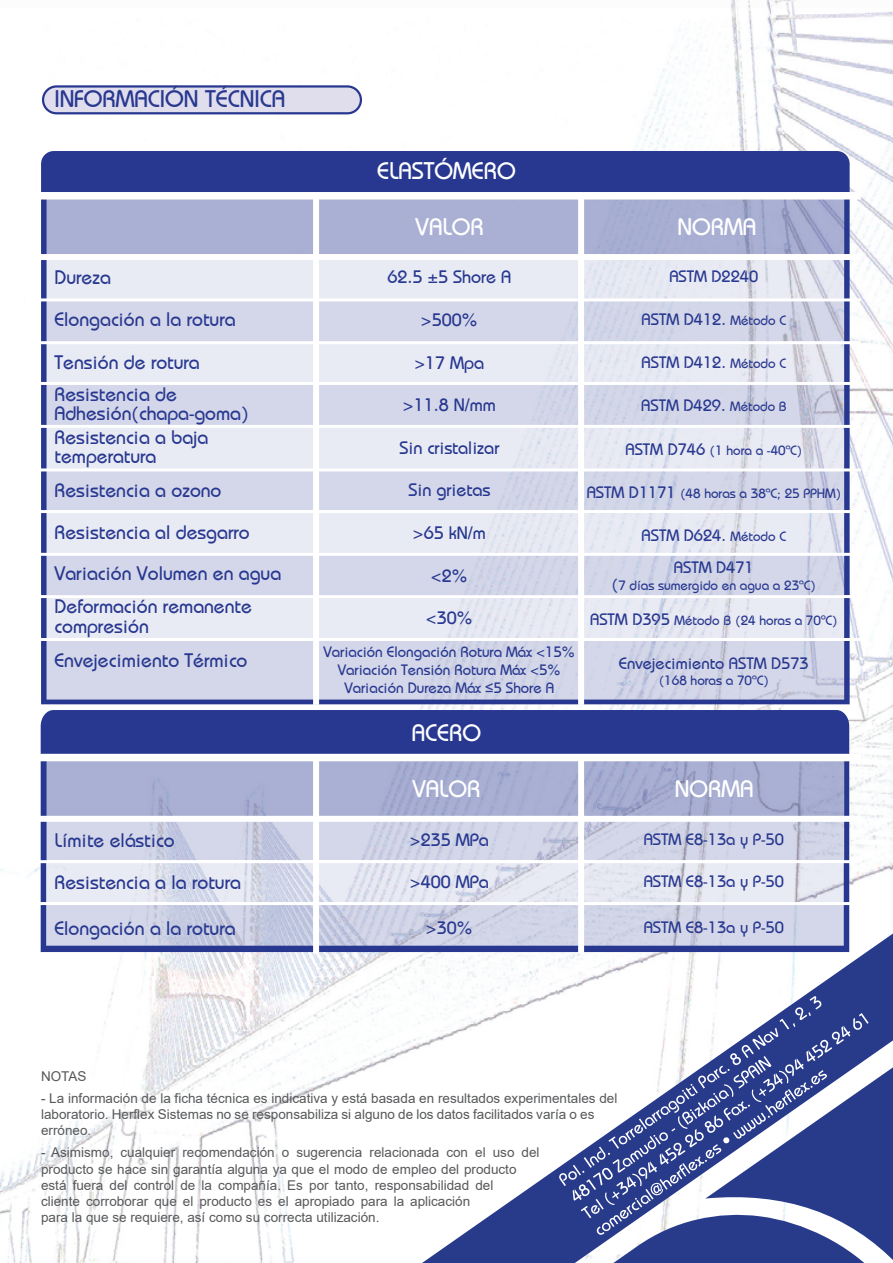
<style>
.page{position:relative;width:893px;height:1263px;background:#fff}
.page>*{position:absolute;margin:0;border:0;box-sizing:border-box;transform-origin:0 0}
.t1{font:24px "Bahamas Plain";color:#fff}
.t2{font:24px "Bimini Normal";color:#283890}
.t3{font:19.5px/19.5px "Bahamas Plain";color:#283890}
.t4{font:18px "Bahamas Plain";color:#283890}
.t5{font:16.5px/32.7px "Bahamas Plain";color:#283890;text-align:center}
.t6{font:15px/18px "Bahamas Plain";color:#283890;text-align:center}
.t7{font:13.5px/16.2px "Arial";color:#57585a}
.t8{font:13.5px "Bahamas Plain";color:#283890}
.s1{font-family:"Arial"}
.s2{font-size:13.5px}
.s3{font-size:16.5px}
</style>
<div class="page">
<img style="left:0;top:0;width:893px;height:1263px">
<svg style="left:42px;top:85px;width:320px;height:29px;background:#c5c6df"></svg>
<svg style="left:324px;top:882px;width:569px;height:381px"></svg>
<svg style="left:559px;top:996px;width:310px;height:239px"></svg>
<div style="left:41px;top:151px;width:809px;height:553px;background:#283890"></div>
<div style="left:47px;top:194px;width:797px;height:63px;background:#a9b0d3"></div>
<div style="left:47px;top:257px;width:797px;height:42px;background:#e9ebf4"></div>
<div style="left:47px;top:300px;width:797px;height:42px;background:linear-gradient(to right,#d6d9eb,#cfd2e4)"></div>
<div style="left:47px;top:384px;width:797px;height:41px;background:#d4d7e9"></div>
<div style="left:47px;top:470px;width:797px;height:40px;background:linear-gradient(to right,#d5d8ea,#d0d3e6)"></div>
<div style="left:47px;top:553px;width:797px;height:43px;background:#d4d7e9"></div>
<div style="left:47px;top:640px;width:797px;height:60px;background:#d4d7e9"></div>
<div style="left:47px;top:343px;width:797px;height:40px;background:#e9ebf4"></div>
<div style="left:47px;top:427px;width:797px;height:43px;background:#e9ebf4"></div>
<div style="left:47px;top:512px;width:797px;height:41px;background:#e9ebf4"></div>
<div style="left:47px;top:597px;width:797px;height:42px;background:#e9ebf4"></div>
<div style="left:35px;top:192px;width:826px;height:8px;background:#fff"></div>
<hr style="left:35px;top:298px;width:826px;height:3px;background:#fff">
<hr style="left:35px;top:341px;width:826px;height:3px;background:#fff">
<hr style="left:35px;top:382px;width:826px;height:3px;background:#fff">
<hr style="left:35px;top:425px;width:826px;height:3px;background:#fff">
<hr style="left:35px;top:468px;width:826px;height:3px;background:#fff">
<hr style="left:35px;top:510px;width:826px;height:3px;background:#fff">
<hr style="left:35px;top:553px;width:826px;height:3px;background:#fff">
<hr style="left:35px;top:595px;width:826px;height:3px;background:#fff">
<hr style="left:35px;top:638px;width:826px;height:3px;background:#fff">
<div style="left:313px;top:194px;width:6px;height:511px;background:#fff"></div>
<div style="left:578px;top:194px;width:6px;height:511px;background:#fff"></div>
<div style="left:35px;top:254px;width:826px;height:6px;background:#fff"></div>
<svg style="left:41px;top:710px;width:808px;height:242px;background:#6e78b3"></svg>
<svg style="left:47px;top:761px;width:797px;height:55px;background:#a7aed1"></svg>
<svg style="left:47px;top:863px;width:797px;height:39px;background:#e2e4ef"></svg>
<div style="left:35px;top:754px;width:826px;height:7px;background:#fff"></div>
<svg style="left:46px;top:905px;width:798px;height:41px;background:#ccd0e3"></svg>
<div style="left:313px;top:756px;width:6px;height:198px;background:#fff"></div>
<div style="left:578px;top:756px;width:6px;height:198px;background:#fff"></div>
<hr style="left:35px;top:860px;width:826px;height:3px;background:#fff">
<hr style="left:34px;top:902px;width:825px;height:3px;background:#fff">
<div style="left:35px;top:816px;width:826px;height:6px;background:#fff"></div>
<h1 class="t2" style="left:55px;top:85px;width:232px">INFORMACIÓN TÉCNICA</h1>
<h1 class="t1" style="left:377px;top:156px;width:140px">ELASTÓMERO</h1>
<h1 class="t1" style="left:416px;top:213px;width:70px">VALOR</h1>
<h1 class="t1" style="left:677px;top:213px;width:80px">NORMA</h1>
<h2 class="t3" style="left:55px;top:268px;width:58px">Dureza</h2>
<h3 class="t4" style="left:387px;top:266px;width:125px">62.5 ±5 Shore A</h3>
<h3 class="t4" style="left:421px;top:309px;width:58px">&gt;500%</h3>
<h3 class="t4" style="left:414px;top:352px;width:71px">&gt;17 Mpa</h3>
<h3 class="t4" style="left:403px;top:394px;width:94px">&gt;11.8 N/mm</h3>
<h3 class="t4" style="left:399px;top:437px;width:101px">Sin cristalizar</h3>
<h3 class="t4" style="left:408px;top:479px;width:83px">Sin grietas</h3>
<h3 class="t4" style="left:413px;top:522px;width:74px">&gt;65 kN/m</h3>
<h3 class="t4" style="left:431px;top:565px;width:38px">&lt;2%</h3>
<h3 class="t4" style="left:426px;top:607px;width:48px">&lt;30%</h3>
<p class="t6" style="left:324px;top:642px;width:253px">Variación Elongación Rotura Máx &lt;15%<br>Variación Tensión Rotura Máx &lt;5%<br>Variación Dureza Máx <span class="s1">≤</span>5 Shore A</p>
<h2 class="t3" style="left:55px;top:298px;width:183px;line-height:42.9px">Elongación a la rotura<br>Tensión de rotura</h2>
<h2 class="t3" style="left:55px;top:384px;width:196px">Resistencia de<br>Adhesión(chapa-goma)</h2>
<h2 class="t3" style="left:55px;top:427px;width:155px">Resistencia a baja temperatura</h2>
<h2 class="t3" style="left:55px;top:469px;width:197px;line-height:42.2px">Resistencia a ozono<br>Resistencia al desgarro</h2>
<h2 class="t3" style="left:55px;top:563px;width:228px">Variación Volumen en agua</h2>
<h2 class="t3" style="left:55px;top:596px;width:199px">Deformación remanente compresión</h2>
<h2 class="t3" style="left:55px;top:650px;width:194px">Envejecimiento Térmico</h2>
<p class="t5" style="left:669px;top:260px;width:90px">ASTM D2240</p>
<p class="t5" style="left:642px;top:303px;width:146px">ASTM D412. <span class="s2">Método C</span></p>
<p class="t5" style="left:642px;top:346px;width:146px">ASTM D412. <span class="s2">Método C</span></p>
<p class="t5" style="left:641px;top:389px;width:147px">ASTM D429. <span class="s2">Método B</span></p>
<p class="t8" style="left:625px;top:442px;width:178px"><span class="s3">ASTM D746</span> (1 hora a -40ªC)</p>
<p class="t8" style="left:587px;top:485px;width:256px"><span class="s3">ASTM D1171</span> (48 horas a 38ªC; 25 PPHM)</p>
<p class="t5" style="left:642px;top:518px;width:146px">ASTM D624. <span class="s2">Método C<br></span>ASTM D471</p>
<p class="t8" style="left:612px;top:577px;width:205px"><span class="s3">(</span>7 días sumergido en agua a 23ªC)</p>
<p class="t8" style="left:590px;top:612px;width:249px"><span class="s3">ASTM D395</span> Método B (24 horas a 70ºC)</p>
<p class="t5" style="left:619px;top:646px;width:191px">Envejecimiento ASTM D573</p>
<p class="t8" style="left:659px;top:672px;width:111px">(168 horas a 70ªC)</p>
<h1 class="t1" style="left:412px;top:718px;width:71px">ACERO</h1>
<h1 class="t1" style="left:412px;top:775px;width:70px">VALOR</h1>
<h1 class="t1" style="left:675px;top:775px;width:80px">NORMA</h1>
<h2 class="t3" style="left:55px;top:830px;width:121px">Límite elástico</h2>
<h3 class="t4" style="left:410px;top:829px;width:80px">&gt;235 MPa</h3>
<p class="t5" style="left:644px;top:823px;width:142px">ASTM E8-13a y P-50</p>
<h2 class="t3" style="left:55px;top:872px;width:188px">Resistencia a la rotura</h2>
<h3 class="t4" style="left:410px;top:871px;width:80px">&gt;400 MPa</h3>
<p class="t5" style="left:644px;top:865px;width:142px">ASTM E8-13a y P-50</p>
<h2 class="t3" style="left:55px;top:918px;width:183px">Elongación a la rotura</h2>
<h3 class="t4" style="left:426px;top:917px;width:48px">&gt;30%</h3>
<p class="t5" style="left:644px;top:911px;width:142px">ASTM E8-13a y P-50</p>
<p class="t7" style="left:41px;top:1068px;width:47px">NOTAS</p>
<p class="t7" style="left:41px;top:1090px;width:578px">- La información de la ficha técnica es indicativa y está basada en resultados experimentales del laboratorio. Herflex Sistemas no se responsabiliza si alguno de los datos facilitados varía o es erróneo.</p>
<p class="t7" style="left:41px;top:1144px;width:500px">- Asimismo, cualquier recomendación o sugerencia relacionada con el uso del producto se hace sin garantía alguna ya que el modo de empleo del producto está fuera del control de la compañía. Es por tanto, responsabilidad del<br>cliente corroborar que el producto es el apropiado para la aplicación<br>para la que se requiere, así como su correcta utilización.</p>
</div>
